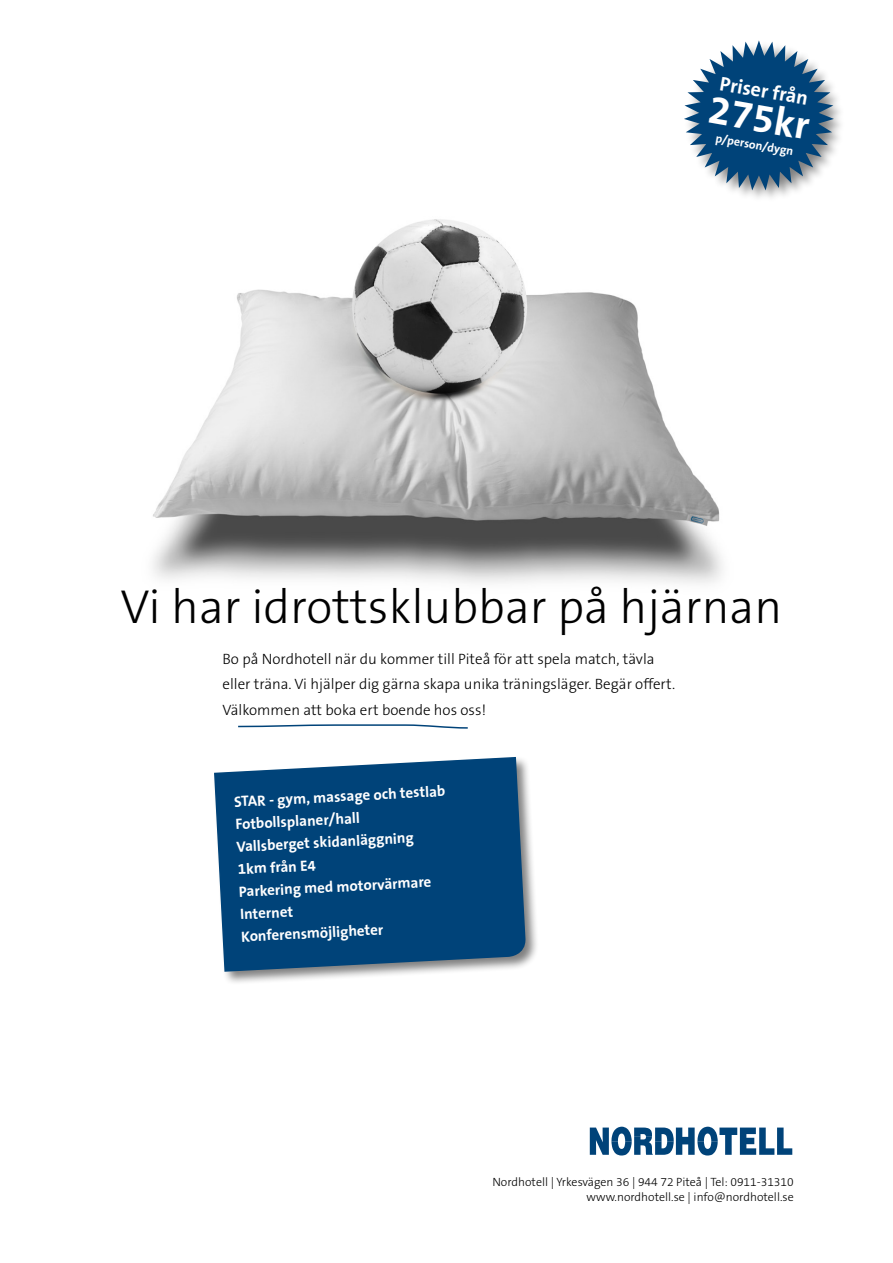
<style>
.page{position:relative;width:893px;height:1263px;background:#fff}
.page>*{position:absolute;margin:0;border:0;box-sizing:border-box;transform-origin:0 0}
.t1{font:300 48px "The Sans B3";color:#000}
.t2{font:700 40.05px "The Sans B7";color:#fff}
.t3{font:700 20.1px "The Sans B7";color:#fff}
.t4{font:300 15px/25.5px "The Sans B3";color:#000}
.t5{font:700 15px/22.5px "The Sans B7";color:#fff}
.t6{font:300 12px/15px "The Sans B3";color:#000;text-align:right}
.t7{font:700 12px "The Sans B7";color:#fff}
</style>
<div class="page">
<img style="left:153px;top:219px;width:570px;height:364px">
<svg style="left:589px;top:1126px;width:204px;height:30px"></svg>
<div style="left:683px;top:40px;width:164px;height:163px;background:#000;opacity:.5"></div>
<svg style="left:684px;top:40px;width:150px;height:150px"></svg>
<div style="left:212px;top:755px;width:327px;height:230px;background:#000;opacity:.5"></div>
<svg style="left:213px;top:756px;width:313px;height:216px;background:#175383"></svg>
<svg style="left:238px;top:724px;width:230px;height:5px"></svg>
<h3 class="t3" style="left:722px;top:73px;width:91px;rotate:10deg">Priser från</h3>
<h2 class="t2" style="left:713px;top:88px;width:103px;rotate:10deg">275kr</h2>
<p class="t7" style="left:717px;top:132px;width:80px;rotate:10deg">p/person/dygn</p>
<h1 class="t1" style="left:120px;top:582px;width:663px">Vi har idrottsklubbar på hjärnan</h1>
<p class="t4" style="left:223px;top:647px;width:454px">Bo på Nordhotell när du kommer till Piteå för att spela match, tävla eller träna. Vi hjälper dig gärna skapa unika träningsläger. Begär offert.<br>Välkommen att boka ert boende hos oss!</p>
<p class="t5" style="left:234px;top:791px;width:213px;rotate:-3deg">STAR - gym, massage och testlab<br>Fotbollsplaner/hall<br>Vallsberget skidanläggning<br>1km från E4<br>Parkering med motorvärmare<br>Internet<br>Konferensmöjligheter</p>
<p class="t6" style="left:492px;top:1175px;width:303px">Nordhotell | Yrkesvägen 36 | 944 72 Piteå | Tel: 0911-31310 www.nordhotell.se | info@nordhotell.se</p>
</div>
